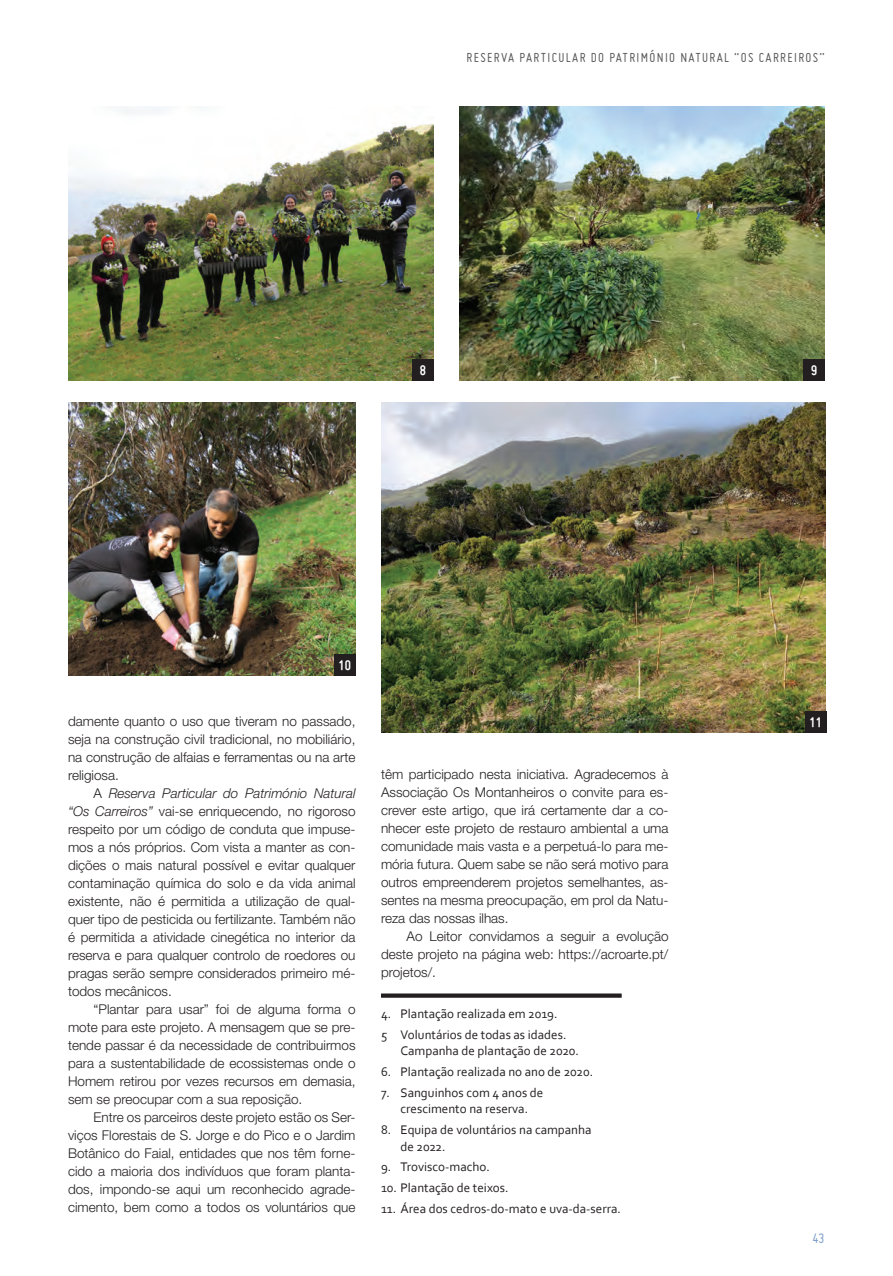
<style>
.page{position:relative;width:893px;height:1276px;background:#fff}
.page>*{position:absolute;margin:0;border:0;box-sizing:border-box;transform-origin:0 0}
.num10br{font:700 15px "Miso";color:#fff}
.t1{font:15px "Miso";color:#7b9dc7}
.t2{font:14.25px "Miso";letter-spacing:.095em;color:#57585a}
.txt-pr{font:300 13.5px/18px "Helvetica Neue LT Std";color:#231f20;text-align:justify}
.legenda-neto{font:13.05px/16.5px "Corbel";color:#231f20}
.s1{font-style:italic}
</style>
<div class="page">
<img style="left:68px;top:106px;width:366px;height:275px">
<img style="left:459px;top:106px;width:366px;height:275px">
<img style="left:68px;top:402px;width:287px;height:273px">
<svg style="left:381px;top:993px;width:241px;height:4px"></svg>
<img style="left:381px;top:402px;width:445px;height:330px">
<div style="left:334px;top:654px;width:21px;height:21px;background:#231f20"></div>
<div style="left:412px;top:359px;width:22px;height:22px;background:#231f20"></div>
<div style="left:804px;top:359px;width:21px;height:22px;background:#231f20"></div>
<div style="left:805px;top:711px;width:21px;height:21px;background:#231f20"></div>
<p class="t2" style="left:467px;top:49px;width:360px">RESERVA PARTICULAR DO PATRIMÓNIO NATURAL “OS CARREIROS”</p>
<p class="num10br" style="left:420px;top:362px;width:8px">8</p>
<p class="num10br" style="left:811px;top:362px;width:8px">9</p>
<p class="num10br" style="left:339px;top:656px;width:14px">10</p>
<p class="txt-pr" style="left:68px;top:712px;width:289px">damente quanto o uso que tiveram no passado, seja na construção civil tradicional, no mobiliário, na construção de alfaias e ferramentas ou na arte religiosa.</p>
<p class="txt-pr" style="left:68px;top:784px;width:289px;text-indent:26px">A <span class="s1">Reserva Particular do Património Natural “Os Carreiros”</span> vai-se enriquecendo, no rigoroso respeito por um código de conduta que impuse&shy;mos a nós próprios. Com vista a manter as con&shy;dições o mais natural possível e evitar qualquer contaminação química do solo e da vida animal existente, não é permitida a utilização de qual&shy;quer tipo de pesticida ou fertilizante. Também não é permitida a atividade cinegética no interior da reserva e para qualquer controlo de roedores ou pragas serão sempre considerados primeiro mé&shy;todos mecânicos.</p>
<p class="txt-pr" style="left:68px;top:1000px;width:289px;text-indent:26px">“Plantar para usar” foi de alguma forma o mote para este projeto. A mensagem que se pre&shy;tende passar é da necessidade de contribuirmos para a sustentabilidade de ecossistemas onde o Homem retirou por vezes recursos em demasia, sem se preocupar com a sua reposição.</p>
<p class="txt-pr" style="left:68px;top:1108px;width:289px;text-indent:26px">Entre os parceiros deste projeto estão os Ser&shy;viços Florestais de S. Jorge e do Pico e o Jardim Botânico do Faial, entidades que nos têm forne&shy;cido a maioria dos indivíduos que foram planta&shy;dos, impondo-se aqui um reconhecido agrade&shy;cimento, bem como a todos os voluntários que</p>
<p class="txt-pr" style="left:381px;top:764px;width:289px">têm participado nesta iniciativa. Agradecemos à Associação Os Montanheiros o convite para es&shy;crever este artigo, que irá certamente dar a co&shy;nhecer este projeto de restauro ambiental a uma comunidade mais vasta e a perpetuá-lo para me&shy;mória futura. Quem sabe se não será motivo para outros empreenderem projetos semelhantes, as&shy;sentes na mesma preocupação, em prol da Natu&shy;reza das nossas ilhas.</p>
<p class="txt-pr" style="left:381px;top:926px;width:289px;text-indent:26px">Ao Leitor convidamos a seguir a evolução deste projeto na página web: https://acroarte.pt/ projetos/.</p>
<p class="legenda-neto" style="left:381px;top:1005px;width:178px">4. Plantação realizada em 2019.</p>
<p class="legenda-neto" style="left:400px;top:1026px;width:180px;text-indent:-19px">5 Voluntários de todas as idades.<br>Campanha de plantação de 2020.</p>
<p class="legenda-neto" style="left:381px;top:1063px;width:214px">6. Plantação realizada no ano de 2020.</p>
<p class="legenda-neto" style="left:381px;top:1084px;width:164px;text-align:center">7. Sanguinhos com 4 anos de crescimento na reserva.</p>
<p class="legenda-neto" style="left:400px;top:1121px;width:192px;text-indent:-19px">8. Equipa de voluntários na campanha de 2022.</p>
<p class="legenda-neto" style="left:381px;top:1158px;width:110px">9. Trovisco-macho.</p>
<p class="legenda-neto" style="left:381px;top:1179px;width:129px">10. Plantação de teixos.</p>
<p class="legenda-neto" style="left:381px;top:1200px;width:241px">11. Área dos cedros-do-mato e uva-da-serra.</p>
<p class="num10br" style="left:809px;top:713px;width:14px">11</p>
<p class="t1" style="left:812px;top:1230px;width:14px">43</p>
</div>
